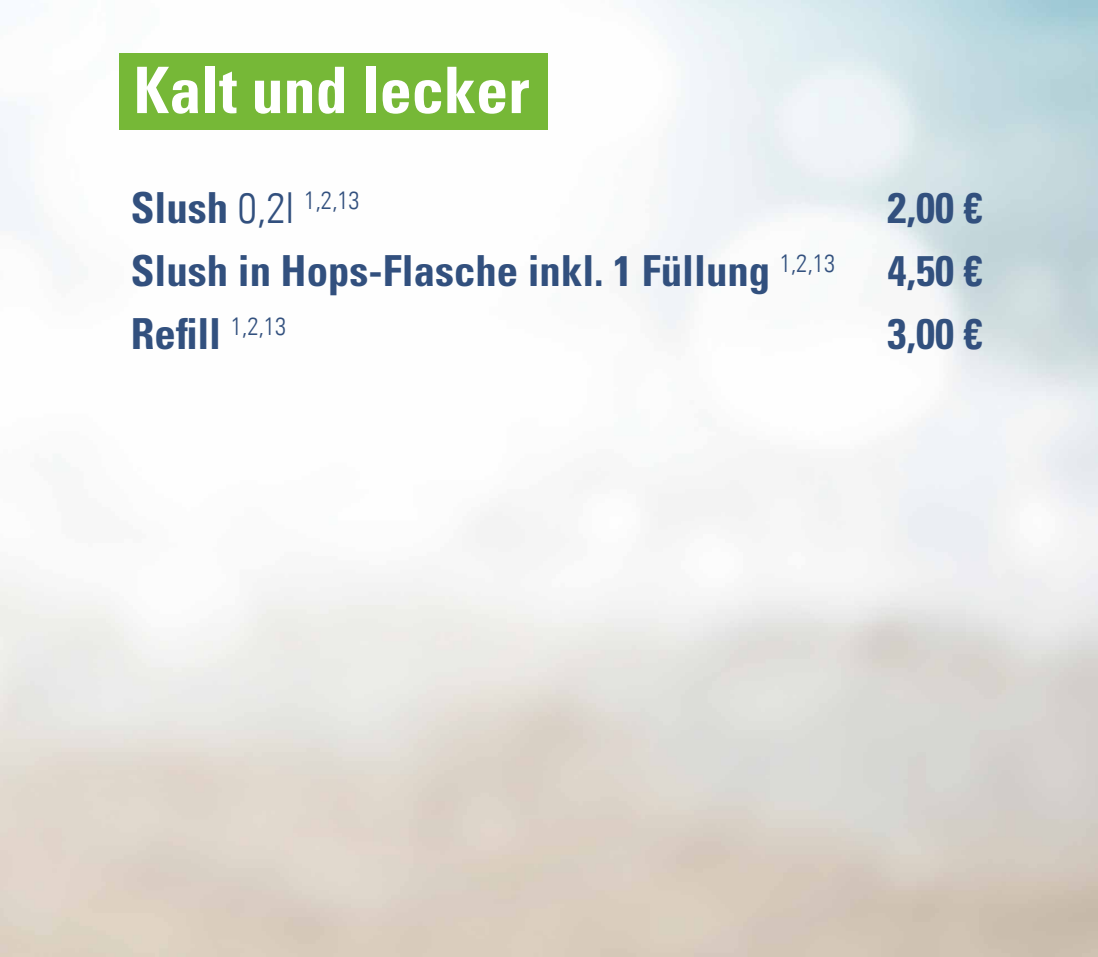
<style>
.page{position:relative;width:1098px;height:957px;background:#fff}
.page>*{position:absolute;margin:0;border:0;box-sizing:border-box;transform-origin:0 0}
.t1{font:700 condensed 64.12px "Univers LT Std";color:#fff}
.t2{font:700 condensed 42.75px/63.3px "Univers LT Std";color:#32507e;text-align:justify}
.t3{font:300 condensed 24.9px "Univers LT";color:#32507e}
.s1{font-family:"Univers LT Std";font-weight:700;font-size:42.75px}
.s2{font-size:42.75px}
</style>
<div class="page">
<img style="left:0;top:0;width:1097px;height:957px">
<div style="left:119px;top:53px;width:428px;height:77px;background:#76b837"></div>
<h1 class="t1" style="left:134px;top:51px;width:397px">Kalt und lecker</h1>
<p class="t3" style="left:131px;top:185px;width:230px"><span class="s1">Slush</span> <span class="s2">0,2l</span> 1,2,13</p>
<p class="t2" style="left:131px;top:176px;width:852px;text-indent:756px">2,00 € Slush in Hops-Flasche inkl. 1 Füllung <sup>1,2,13</sup> 4,50 € Refill <sup>1,2,13</sup></p>
<p class="t2" style="left:887px;top:302px;width:96px">3,00 €</p>
</div>
